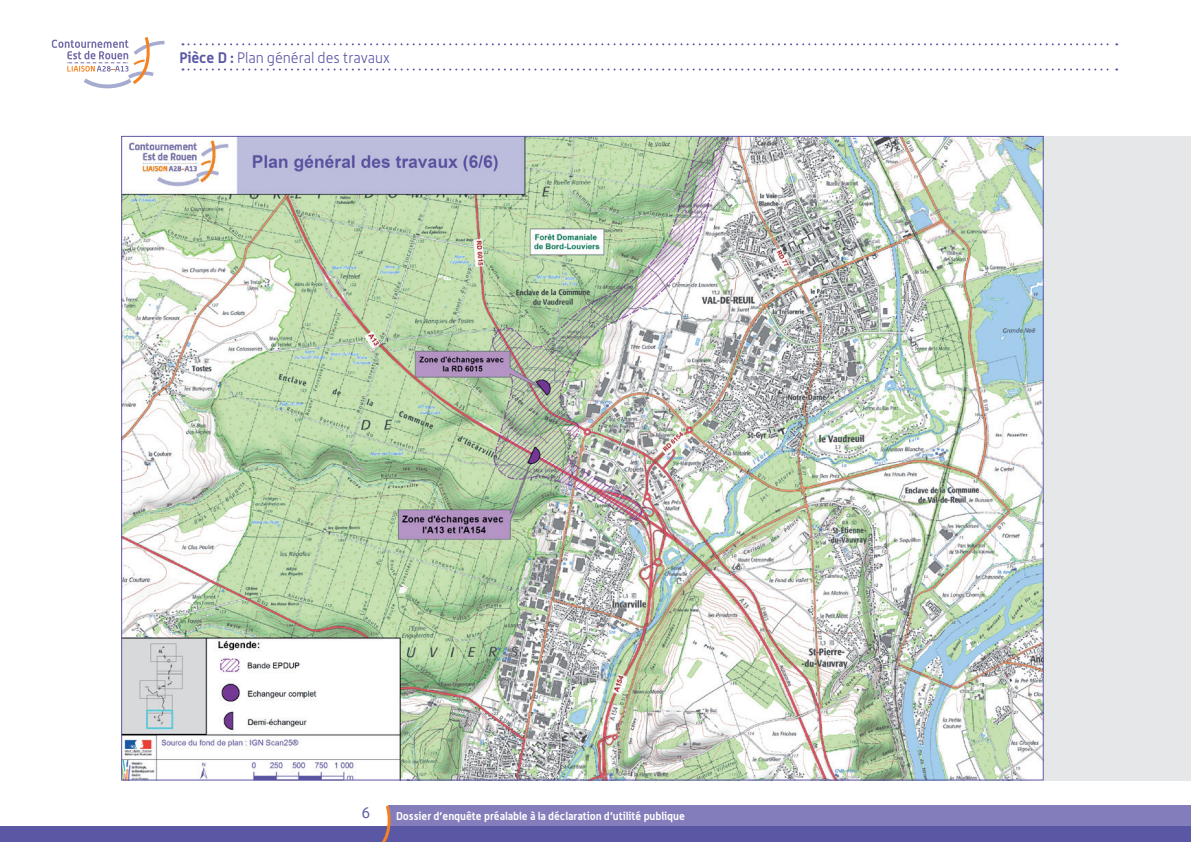
<style>
.page{position:relative;width:1191px;height:842px;background:#fff}
.page>*{position:absolute;margin:0;border:0;box-sizing:border-box;transform-origin:0 0}
.t1{font:16.2px "Inter Face";color:#5a57a5}
.t2{font:300 15px "Alwyn OT";color:#5a57a5}
.t3{font:700 11px "Alwyn OT";color:#fff}
.s1{font-weight:700}
</style>
<div class="page">
<div style="left:388px;top:805px;width:803px;height:25px;background:#837dbb"></div>
<div style="left:0;top:826px;width:1191px;height:16px;background:#5a57a5"></div>
<svg style="left:52px;top:37px;width:112px;height:51px"></svg>
<svg style="left:382px;top:805px;width:9px;height:37px"></svg>
<svg style="left:182px;top:43px;width:935px;height:2px"></svg>
<svg style="left:182px;top:69px;width:935px;height:2px"></svg>
<div style="left:188px;top:136px;width:1003px;height:644px;background:#e6e7e9"></div>
<img style="left:123px;top:138px;width:918px;height:640px">
<h2 class="t2" style="left:179px;top:49px;width:212px"><span class="s1">Pièce D :</span> Plan général des travaux</h2>
<h1 class="t1" style="left:361px;top:803px;width:10px">6</h1>
<p class="t3" style="left:396px;top:809px;width:290px">Dossier d’enquête préalable à la déclaration d’utilité publique</p>
</div>
